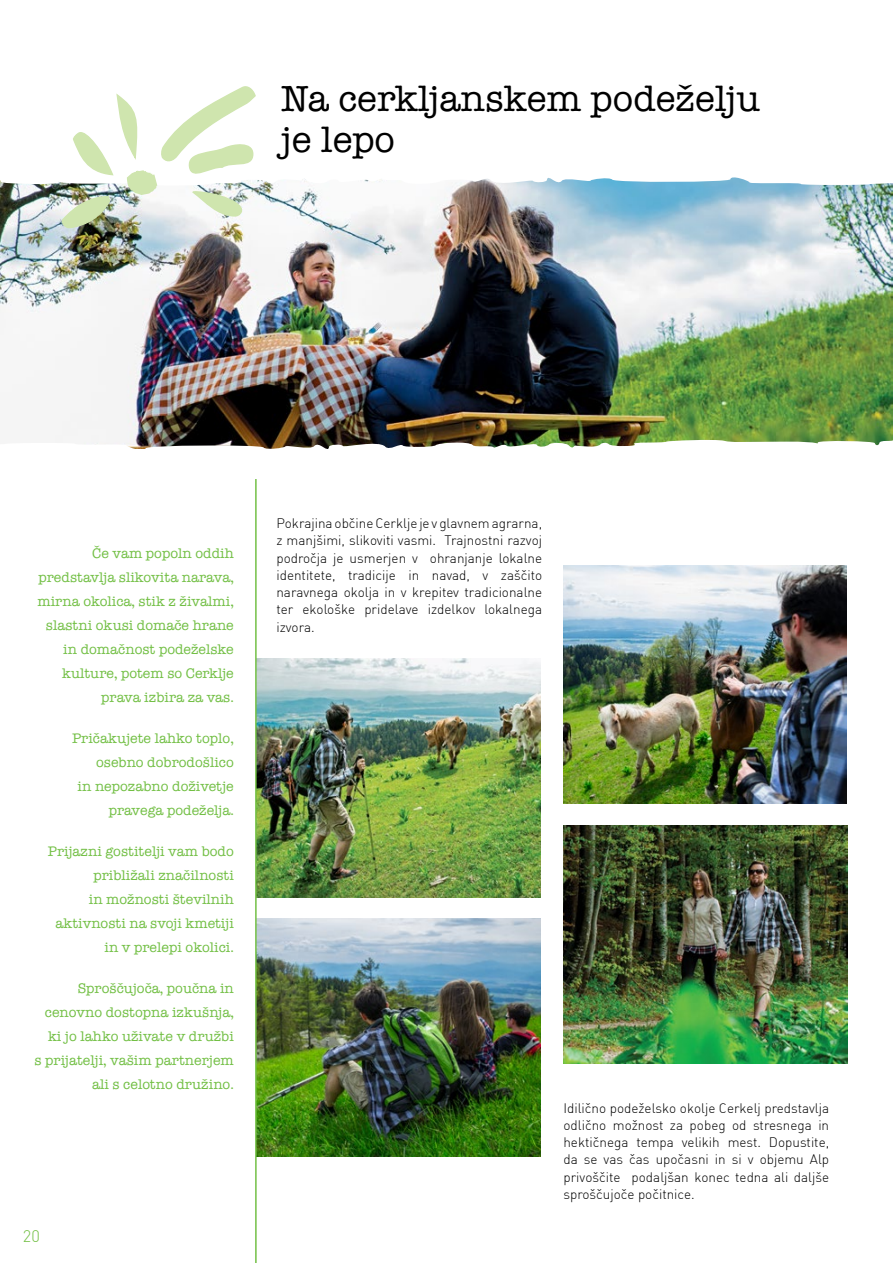
<style>
.page{position:relative;width:893px;height:1263px;background:#fff}
.page>*{position:absolute;margin:0;border:0;box-sizing:border-box;transform-origin:0 0}
.t1{font:500 37.5px/40.5px "American Typ Itc DEE";color:#000}
.t2{font:300 16.5px "DINCE";color:#72bf44}
.t3{font:500 14.25px/24px "American Typ Itc DEE";color:#72bf44;text-align:right}
.t4{font:13.5px/17.2px "DINCE Light Alternate";color:#000;text-align:justify}
</style>
<div class="page">
<img style="left:0;top:187px;width:893px;height:251px">
<svg style="left:0;top:177px;width:893px;height:10px"></svg>
<img style="left:55px;top:438px;width:838px;height:11px">
<svg style="left:60px;top:86px;width:197px;height:144px"></svg>
<img style="left:257px;top:659px;width:283px;height:238px">
<img style="left:563px;top:566px;width:284px;height:238px">
<img style="left:257px;top:918px;width:283px;height:238px">
<img style="left:563px;top:825px;width:284px;height:238px">
<hr style="left:255px;top:479px;width:2px;height:784px;background:#72bf44">
<h1 class="t1" style="left:281px;top:80px;width:481px">Na cerkljanskem podeželju je lepo</h1>
<p class="t3" style="left:37px;top:541px;width:198px">Če vam popoln oddih predstavlja slikovita narava, mirna okolica, stik z živalmi, slastni okusi domače hrane in domačnost podeželske kulture, potem so Cerklje prava izbira za vas.</p>
<p class="t3" style="left:72px;top:726px;width:163px">Pričakujete lahko toplo, osebno dobrodošlico<br>in nepozabno doživetje pravega podeželja.</p>
<p class="t3" style="left:48px;top:839px;width:187px">Prijazni gostitelji vam bodo približali značilnosti<br>in možnosti številnih aktivnosti na svoji kmetiji in v prelepi okolici.</p>
<p class="t3" style="left:35px;top:976px;width:201px">Sproščujoča, poučna in cenovno dostopna izkušnja, ki jo lahko uživate v družbi<br>s prijatelji, vašim partnerjem ali s celotno družino.</p>
<p class="t2" style="left:23px;top:1225px;width:18px">20</p>
<p class="t4" style="left:276px;top:514px;width:267px">Pokrajina občineCerklje je v glavnemagrarna, z manjšimi, slikoviti vasmi. Trajnostni razvoj področja je usmerjen v ohranjanje lokalne identitete, tradicije in navad, v zaščito naravnega okolja in v krepitev tradicionalne ter ekološke pridelave izdelkov lokalnega izvora.</p>
<p class="t4" style="left:563px;top:1099px;width:267px">Idilično podeželsko okolje Cerkelj predstavlja odlično možnost za pobeg od stresnega in hektičnega tempa velikih mest. Dopustite, da se vas čas upočasni in si v objemu Alp privoščite podaljšan konec tedna ali daljše sproščujoče počitnice.</p>
</div>
